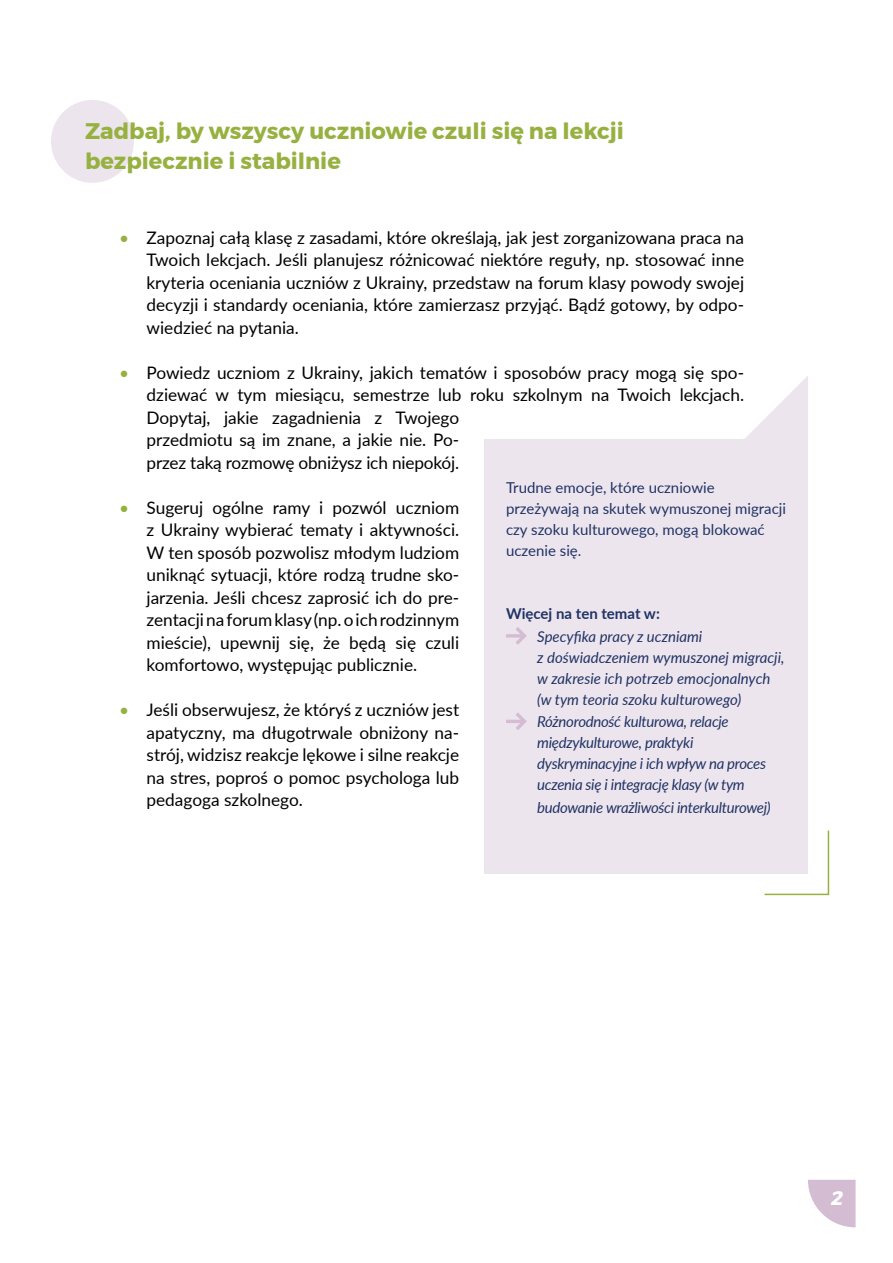
<style>
.page{position:relative;width:893px;height:1263px;background:#fff}
.page>*{position:absolute;margin:0;border:0;box-sizing:border-box;transform-origin:0 0}
.tytul{font:700 22.5px "Montserrat";color:#97b141}
.t1{font:italic 700 19.5px "Montserrat";color:#fff}
.tekst_bullety{font:17.25px/22.5px "Lato";color:#000;text-align:justify}
.dymek01{font:italic 15px "Lato";letter-spacing:-.02em;color:#203364}
.dymek01-2{font:italic 15px "Lato";color:#203364}
.dymek01-3{font:15px/21px "Lato";color:#203364}
.dymek01-4{font:700 15px "Lato";color:#203364}
.s1{color:#97b141}
</style>
<div class="page">
<svg style="left:808px;top:1180px;width:48px;height:47px"></svg>
<div style="left:51px;top:100px;width:83px;height:83px;background:#ede5ee;border-radius:50%"></div>
<div style="left:485px;top:439px;width:323px;height:435px;background:#ede5ee"></div>
<svg style="left:516px;top:627px;width:11px;height:18px"></svg>
<svg style="left:506px;top:634px;width:18px;height:4px"></svg>
<svg style="left:512px;top:713px;width:15px;height:17px"></svg>
<hr style="left:506px;top:720px;width:18px;height:3px;background:#d4bdd3">
<svg style="left:745px;top:376px;width:63px;height:63px"></svg>
<svg style="left:764px;top:830px;width:66px;height:66px"></svg>
<p class="tytul" style="left:85px;top:113px;width:540px">Zadbaj, by wszyscy uczniowie czuli się na lekcji</p>
<p class="tytul" style="left:85px;top:143px;width:257px">bezpiecznie i stabilnie</p>
<p class="tekst_bullety" style="left:147px;top:225px;width:599px;text-indent:-27px"><span class="s1">•</span> Zapoznaj całą klasę z zasadami, które określają, jak jest zorganizowana praca na Twoich lekcjach. Jeśli planujesz różnicować niektóre reguły, np. stosować inne kryteria oceniania uczniów z Ukrainy, przedstaw na forum klasy powody swojej decyzji i standardy oceniania, które zamierzasz przyjąć. Bądź gotowy, by odpo&shy;wiedzieć na pytania.</p>
<p class="tekst_bullety" style="left:147px;top:360px;width:599px;text-align:left;text-indent:-27px"><span class="s1">•</span> Powiedz uczniom z Ukrainy, jakich tematów i sposobów pracy mogą się spo&shy;dziewać w tym miesiącu, semestrze lub roku szkolnym na Twoich lekcjach.<br>Dopytaj, jakie zagadnienia z Twojego<br>przedmiotu są im znane, a jakie nie. Po-<br>przez taką rozmowę obniżysz ich niepokój.</p>
<p class="tekst_bullety" style="left:147px;top:495px;width:314px;text-indent:-27px"><span class="s1">•</span> Sugeruj ogólne ramy i pozwól uczniom z Ukrainy wybierać tematy i aktywności.<br>W ten sposób pozwolisz młodym ludziom uniknąć sytuacji, które rodzą trudne sko&shy;jarzenia. Jeśli chcesz zaprosić ich do pre&shy;zentacji na forum klasy (np. o ich rodzinnym mieście), upewnij się, że będą się czuli komfortowo, występując publicznie.</p>
<p class="tekst_bullety" style="left:147px;top:698px;width:314px;text-indent:-27px"><span class="s1">•</span> Jeśli obserwujesz, że któryś z uczniów jest apatyczny, ma długotrwale obniżony na&shy;strój, widzisz reakcje lękowe i silne reakcje na stres, poproś o pomoc psychologa lub pedagoga szkolnego.</p>
<p class="dymek01-3" style="left:506px;top:477px;width:210px">Trudne emocje, które uczniowie</p>
<p class="dymek01-3" style="left:506px;top:498px;width:282px">przeżywają na skutek wymuszonej migracji czy szoku kulturowego, mogą blokować uczenie się.</p>
<p class="dymek01-4" style="left:506px;top:603px;width:155px">Więcej na ten temat w:</p>
<p class="dymek01-2" style="left:537px;top:626px;width:167px">Specyfika pracy z uczniami</p>
<p class="dymek01-2" style="left:537px;top:647px;width:249px">z doświadczeniem wymuszonej migracji,</p>
<p class="dymek01-2" style="left:537px;top:668px;width:235px">w zakresie ich potrzeb emocjonalnych</p>
<p class="dymek01-2" style="left:537px;top:689px;width:206px">(w tym teoria szoku kulturowego)</p>
<p class="dymek01" style="left:537px;top:711px;width:193px">Różnorodność kulturowa, relacje</p>
<p class="dymek01" style="left:537px;top:732px;width:158px">międzykulturowe, praktyki</p>
<p class="dymek01" style="left:537px;top:753px;width:230px">dyskryminacyjne i ich wpływ na proces</p>
<p class="dymek01" style="left:537px;top:774px;width:209px">uczenia się i integrację klasy (w tym</p>
<p class="dymek01" style="left:537px;top:797px;width:235px">budowanie wrażliwości interkulturowej)</p>
<p class="t1" style="left:831px;top:1182px;width:14px">2</p>
</div>
